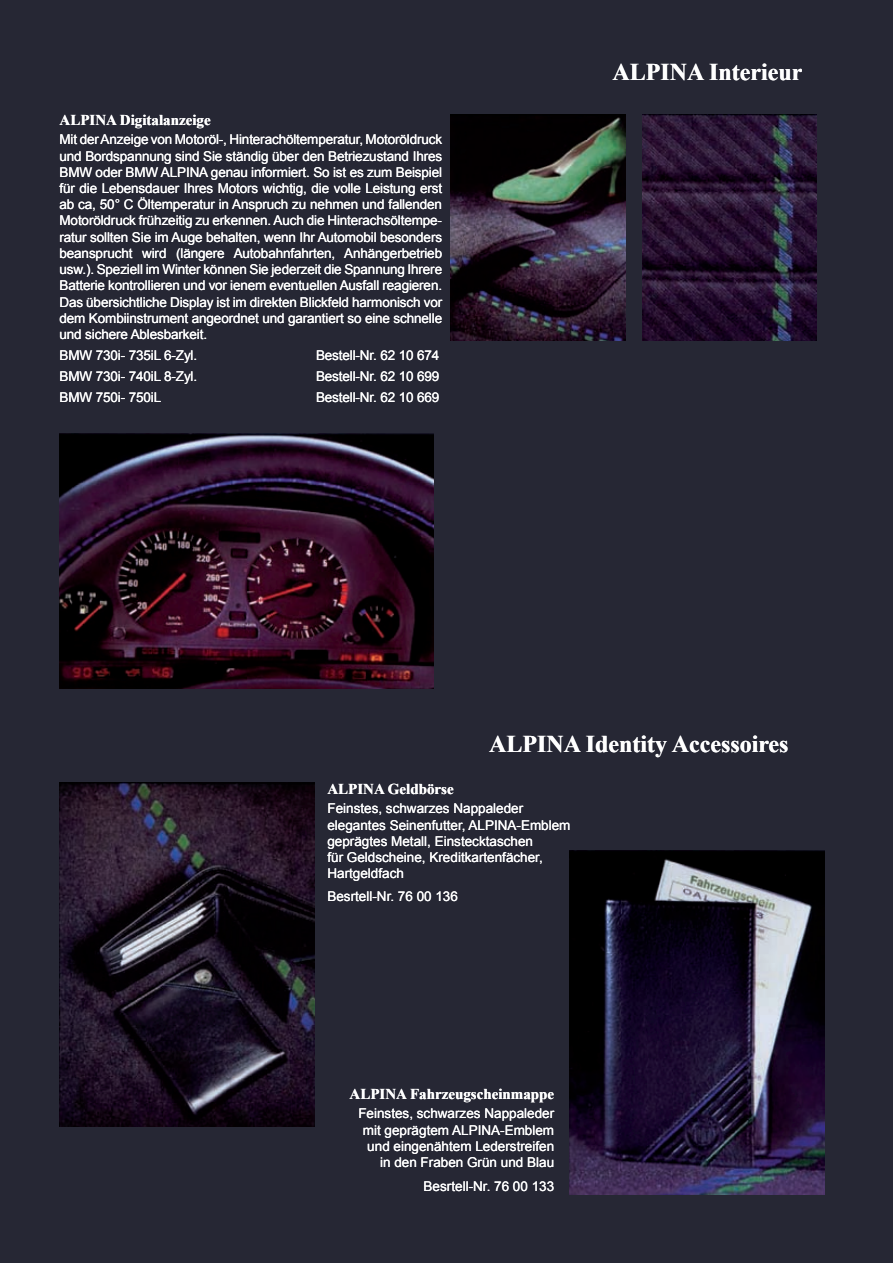
<style>
.page{position:relative;width:893px;height:1263px;background:#262734}
.page>*{position:absolute;margin:0;border:0;box-sizing:border-box;transform-origin:0 0}
.t1{font:700 24px "Times New Roman";color:#fff}
.t2{font:700 15px "Times New Roman";color:#fff}
.t3{font:13.5px/16.2px "Arial";color:#fff;text-align:justify}
</style>
<div class="page">
<img style="left:60px;top:434px;width:374px;height:255px">
<img style="left:451px;top:115px;width:174px;height:225px">
<img style="left:570px;top:850px;width:255px;height:345px">
<img style="left:642px;top:115px;width:174px;height:225px">
<img style="left:60px;top:782px;width:255px;height:345px">
<p class="t2" style="left:60px;top:110px;width:153px">ALPINA Digitalanzeige</p>
<p class="t3" style="left:60px;top:132px;width:384px">Mit der Anzeige von Motoröl-, Hinterachöltemperatur, Motoröldruck und Bordspannung sind Sie ständig über den Betriezustand Ihres BMW oder BMW ALPINA genau informiert. So ist es zum Beispiel für die Lebensdauer Ihres Motors wichtig, die volle Leistung erst ab ca, 50° C Öltemperatur in Anspruch zu nehmen und fallenden Motoröldruck frühzeitig zu erkennen. Auch die Hinterachsöltempe&shy;ratur sollten Sie im Auge behalten, wenn Ihr Automobil besonders beansprucht wird (längere Autobahnfahrten, Anhängerbetrieb usw.). Speziell im Winter können Sie jederzeit die Spannung Ihrere Batterie kontrollieren und vor ienem eventuellen Ausfall reagieren.<br>Das übersichtliche Display ist im direkten Blickfeld harmonisch vor dem Kombiinstrument angeordnet und garantiert so eine schnelle und sichere Ablesbarkeit.</p>
<p class="t3" style="left:60px;top:347px;width:139px">BMW 730i- 735iL 6-Zyl.</p>
<p class="t3" style="left:316px;top:347px;width:125px">Bestell-Nr. 62 10 674</p>
<p class="t3" style="left:60px;top:368px;width:139px">BMW 730i- 740iL 8-Zyl.</p>
<p class="t3" style="left:316px;top:368px;width:125px">Bestell-Nr. 62 10 699</p>
<p class="t3" style="left:60px;top:389px;width:103px">BMW 750i- 750iL</p>
<p class="t3" style="left:316px;top:389px;width:125px">Bestell-Nr. 62 10 669</p>
<h1 class="t1" style="left:612px;top:55px;width:191px">ALPINA Interieur</h1>
<h1 class="t1" style="left:489px;top:727px;width:301px">ALPINA Identity Accessoires</h1>
<p class="t2" style="left:327px;top:778px;width:128px">ALPINA Geldbörse</p>
<p class="t3" style="left:327px;top:801px;width:245px;text-align:left">Feinstes, schwarzes Nappaleder elegantes Seinenfutter, ALPINA-Emblem geprägtes Metall, Einstecktaschen<br>für Geldscheine, Kreditkartenfächer, Hartgeldfach</p>
<p class="t3" style="left:327px;top:888px;width:132px">Besrtell-Nr. 76 00 136</p>
<p class="t2" style="left:350px;top:1083px;width:206px">ALPINA Fahrzeugscheinmappe</p>
<p class="t3" style="left:358px;top:1105px;width:197px;text-align:right">Feinstes, schwarzes Nappaleder mit geprägtem ALPINA-Emblem und eingenähtem Lederstreifen in den Fraben Grün und Blau</p>
<p class="t3" style="left:424px;top:1178px;width:132px">Besrtell-Nr. 76 00 133</p>
</div>
